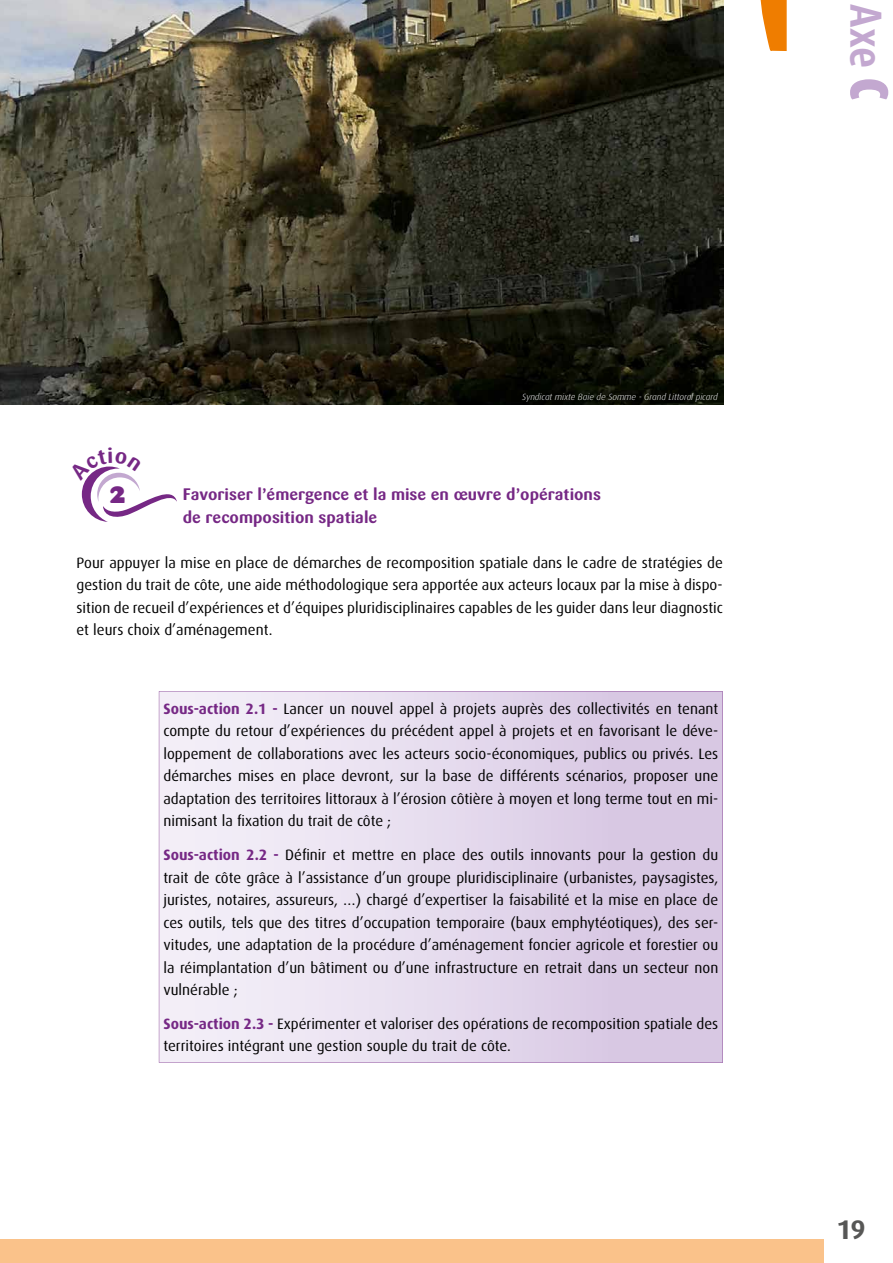
<style>
.page{position:relative;width:893px;height:1263px;background:#fff}
.page>*{position:absolute;margin:0;border:0;box-sizing:border-box;transform-origin:0 0}
.t1{font:700 condensed 45px "Dax OT";color:#c3a8d0}
.t2{font:900 31.5px "Sari";color:#762885}
.t3{font:700 27px "Dax";color:#575756}
.t4{font:700 16.5px/22.5px "Sari";color:#762885}
.t5{font:15px/22.5px "Dax OT";color:#000;text-align:justify}
.t6{font:italic 300 9px "Dax OT";color:#fff}
.s1{font-weight:900;font-size:54px}
.s2{font-weight:700;color:#762885}
</style>
<div class="page">
<div style="left:0;top:1240px;width:823px;height:23px;background:#fac28a"></div>
<svg style="left:760px;top:0;width:27px;height:51px"></svg>
<img style="left:0;top:0;width:723px;height:404px">
<svg style="left:159px;top:691px;width:564px;height:372px;background:#e4daec"></svg>
<svg style="left:81px;top:466px;width:96px;height:56px"></svg>
<h1 class="t1" style="left:895px;top:4px;width:98px;rotate:90deg">Axe <span class="s1">C</span></h1>
<h2 class="t2" style="left:110px;top:472px;width:17px">2</h2>
<p class="t6" style="left:522px;top:392px;width:197px">Syndicat mixte Baie de Somme - Grand Littoral picard</p>
<p class="t4" style="left:183px;top:483px;width:420px">Favoriser l’émergence et la mise en œuvre d’opérations de recomposition spatiale</p>
<p class="t5" style="left:77px;top:551px;width:648px">Pour appuyer la mise en place de démarches de recomposition spatiale dans le cadre de stratégies de gestion du trait de côte, une aide méthodologique sera apportée aux acteurs locaux par la mise à dispo&shy;sition de recueil d’expériences et d’équipes pluridisciplinaires capables de les guider dans leur diagnostic et leurs choix d’aménagement.</p>
<p class="t5" style="left:163px;top:698px;width:556px"><span class="s2">Sous-action 2.1 -</span> Lancer un nouvel appel à projets auprès des collectivités en tenant compte du retour d’expériences du précédent appel à projets et en favorisant le déve&shy;loppement de collaborations avec les acteurs socio-économiques, publics ou privés. Les démarches mises en place devront, sur la base de différents scénarios, proposer une adaptation des territoires littoraux à l’érosion côtière à moyen et long terme tout en mi&shy;nimisant la fixation du trait de côte ;</p>
<p class="t5" style="left:163px;top:844px;width:556px"><span class="s2">Sous-action 2.2 -</span> Définir et mettre en place des outils innovants pour la gestion du trait de côte grâce à l’assistance d’un groupe pluridisciplinaire (urbanistes, paysagistes, juristes, notaires, assureurs, …) chargé d’expertiser la faisabilité et la mise en place de ces outils, tels que des titres d’occupation temporaire (baux emphytéotiques), des ser&shy;vitudes, une adaptation de la procédure d’aménagement foncier agricole et forestier ou la réimplantation d’un bâtiment ou d’une infrastructure en retrait dans un secteur non vulnérable ;</p>
<p class="t5" style="left:163px;top:1013px;width:556px"><span class="s2">Sous-action 2.3 -</span> Expérimenter et valoriser des opérations de recomposition spatiale des territoires intégrant une gestion souple du trait de côte.</p>
<h3 class="t3" style="left:836px;top:1214px;width:31px">19</h3>
</div>
